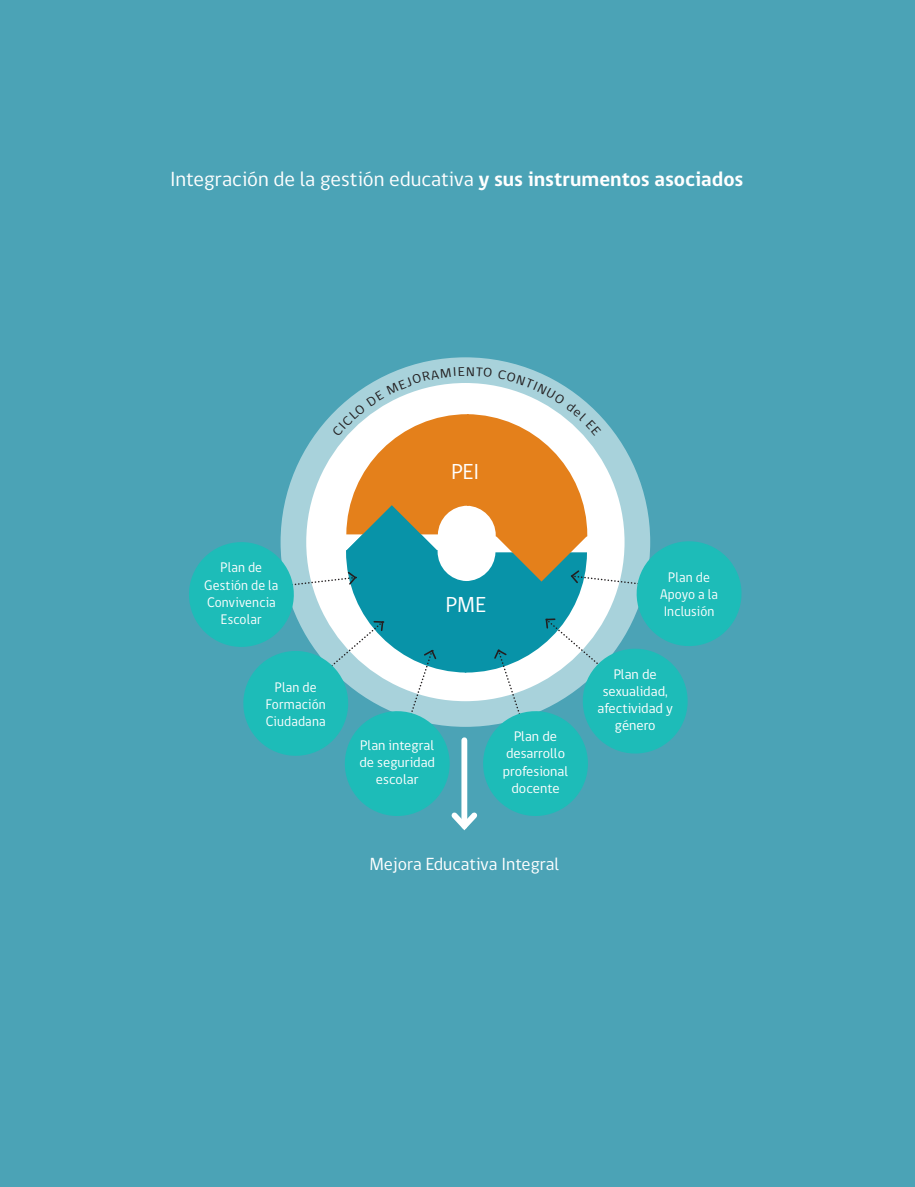
<style>
.page{position:relative;width:915px;height:1187px;background:#fff}
.page>*{position:absolute;margin:0;border:0;box-sizing:border-box;transform-origin:0 0}
.t1{font:22.2px "gob CL";color:#fff}
.t2{font:21px "gob CL";color:#fff}
.t3{font:18px "gob CL";color:#fff}
.t4{font:14.25px/17.1px "gob CL";color:#fff;text-align:center}
.t5{font:14.25px/17.1px "gob CL";color:#fff;text-align:center;scale:.95 1}
.s1{font-weight:700}
</style>
<div class="page">
<div style="left:0;top:0;width:914px;height:1186px;background:#4ba3b6"></div>
<svg style="left:189px;top:367px;width:553px;height:464px"></svg>
<p class="t2" style="left:170px;top:164px;width:574px">Integración de la gestión educativa <span class="s1">y sus instrumentos asociados</span></p>
<p class="t5" style="left:204px;top:559px;width:80px">Plan de<br>Gestión de la<br>Convivencia<br>Escolar</p>
<p class="t5" style="left:266px;top:678px;width:65px">Plan de<br>Formación<br>Ciudadana</p>
<p class="t1" style="left:451px;top:457px;width:30px">PEI</p>
<p class="t1" style="left:446px;top:589px;width:42px">PME</p>
<p class="t4" style="left:359px;top:737px;width:77px">Plan integral de seguridad escolar</p>
<p class="t4" style="left:502px;top:728px;width:67px">Plan de desarrollo profesional docente</p>
<p class="t3" style="left:369px;top:851px;width:191px">Mejora Educativa Integral</p>
<p class="t5" style="left:659px;top:569px;width:63px">Plan de<br>Apoyo a la<br>Inclusión</p>
<p class="t4" style="left:597px;top:665px;width:77px">Plan de sexualidad, afectividad y género</p>
</div>
